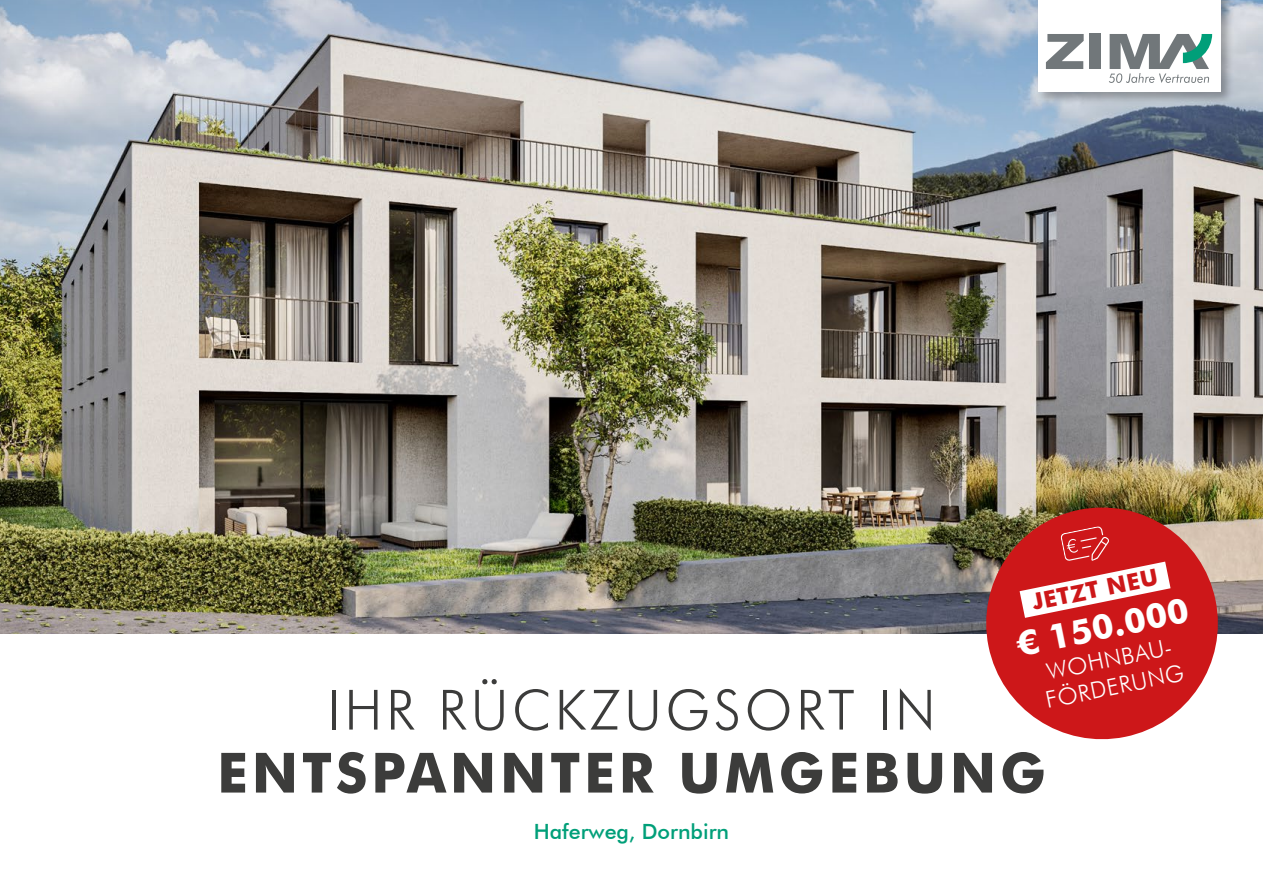
<style>
.page{position:relative;width:1263px;height:893px;background:#fff}
.page>*{position:absolute;margin:0;border:0;box-sizing:border-box;transform-origin:0 0}
.t1{font:700 55.5px "Futura BT";letter-spacing:.07em;color:#3c3c3b}
.t2{font:300 55.5px "Futura BT";letter-spacing:.07em;color:#3c3c3b}
.t3{font:700 35.1px "Futura BT";color:#fff}
.t4{font:300 23.1px/27.6px "Futura BT";color:#fff}
.t5{font:700 23.1px "Futura BT";color:#cd1719}
.t6{font:500 21px "Futura BT";color:#009f79}
</style>
<div class="page">
<img style="left:0;top:0;width:1263px;height:634px">
<div style="left:1036px;top:0;width:198px;height:105px;background:#000;opacity:.3"></div>
<div style="left:1037px;top:0;width:183px;height:92px;background:#fff"></div>
<svg style="left:1046px;top:34px;width:38px;height:35px"></svg>
<div style="left:1089px;top:34px;width:12px;height:35px;background:#71777a"></div>
<svg style="left:1109px;top:34px;width:103px;height:49px"></svg>
<svg style="left:976px;top:497px;width:252px;height:243px;fill:#cd1719"></svg>
<svg style="left:1019px;top:526px;width:151px;height:92px"></svg>
<p class="t5" style="left:1030px;top:589px;width:129px;rotate:-12deg">JETZT NEU</p>
<p class="t3" style="left:1013px;top:623px;width:177px;rotate:-11deg">€ 150.000</p>
<p class="t4" style="left:1037px;top:660px;width:142px;rotate:-12deg">WOHNBAU-<br>FÖRDERUNG</p>
<p class="t2" style="left:327px;top:676px;width:610px">IHR RÜCKZUGSORT IN</p>
<p class="t1" style="left:217px;top:739px;width:830px">ENTSPANNTER UMGEBUNG</p>
<p class="t6" style="left:534px;top:819px;width:197px">Haferweg, Dornbirn</p>
</div>
